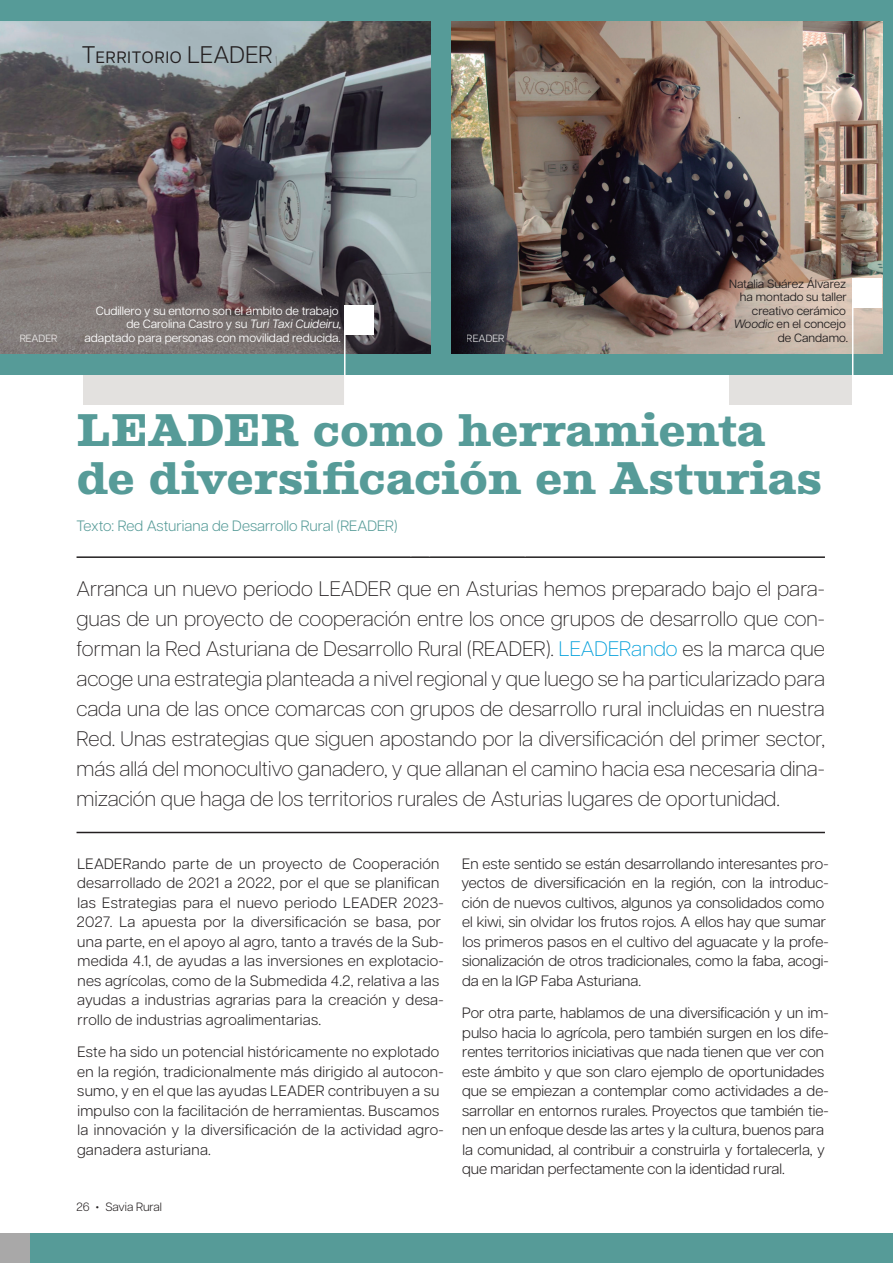
<style>
.page{position:relative;width:893px;height:1263px;background:#fff}
.page>*{position:absolute;margin:0;border:0;box-sizing:border-box;transform-origin:0 0}
.título_H1{font:800 48px/48px "Albiona";color:#569b98}
.entradilla_P{font:200 21px/30px "Articulat CF";color:#231f20;text-align:justify}
.t1{font:16.5px "Articulat CF";letter-spacing:.06em;color:#231f20}
.cuerpo_de_texto_P{font:300 15px/19.5px "Articulat CF";color:#231f20}
.cuerpo_de_texto_P-2{font:300 15px/19.5px "Articulat CF";letter-spacing:.02em;color:#231f20}
.autor_texto_fotos_P{font:300 15px "Articulat CF";color:#569b98}
.t2{font:12px/13.5px "Articulat CF";color:#fff;text-align:right}
.t3{font:12px/13.5px "Articulat CF";color:#231f20;text-align:right}
.t4{font:300 12px "Articulat CF";letter-spacing:-.005em;color:#231f20}
.t5{font:10.5px "Articulat CF";color:#fff}
.s1{font-weight:300;font-size:24px}
.s2{font-style:italic}
.s3{color:#009fda}
.s4{font-size:24px}
</style>
<div class="page">
<div style="left:729px;top:375px;width:124px;height:30px;background:#e3e1df"></div>
<div style="left:83px;top:375px;width:262px;height:30px;background:#e3e1df"></div>
<div style="left:0;top:1233px;width:893px;height:30px;background:#569b98"></div>
<div style="left:0;top:0;width:893px;height:375px;background:#569b98"></div>
<img style="left:452px;top:21px;width:430px;height:333px">
<hr style="left:77px;top:556px;width:748px;height:2px;background:#231f20">
<hr style="left:77px;top:832px;width:748px;height:1px;background:#231f20">
<div style="left:0;top:1233px;width:30px;height:30px;background:#a9a8a8"></div>
<img style="left:0;top:21px;width:431px;height:333px">
<div style="left:853px;top:278px;width:29px;height:30px;background:#fff"></div>
<hr style="left:852px;top:278px;width:1px;height:130px;background:#fff">
<div style="left:344px;top:305px;width:30px;height:30px;background:#fff"></div>
<hr style="left:344px;top:305px;width:2px;height:101px;background:#fff">
<p class="t1" style="left:82px;top:45px;width:192px"><span class="s1">T</span>ERRITORIO <span class="s1">LEADER</span></p>
<p class="t2" style="left:85px;top:303px;width:258px">Cudillero y su entorno son el ámbito de trabajo de Carolina Castro y su <span class="s2">Turi Taxi Cuideiru, </span>adaptado para personas con movilidad reducida.</p>
<p class="t5" style="left:20px;top:331px;width:39px">READER</p>
<p class="t5" style="left:467px;top:331px;width:39px">READER</p>
<p class="t3" style="left:729px;top:276px;width:120px">Natalia Suárez Álvarez ha montado su taller creativo cerámico<br><span class="s2">Woodic</span> en el concejo de Candamo.</p>
<h1 class="título_H1" style="left:77px;top:407px;width:747px">LEADER como herramienta de diversificación en Asturias</h1>
<p class="autor_texto_fotos_P" style="left:77px;top:515px;width:323px">Texto: Red Asturiana de Desarrollo Rural (READER)</p>
<p class="entradilla_P" style="left:77px;top:572px;width:750px">Arranca un nuevo periodo LEADER que en Asturias hemos preparado bajo el para&shy;guas de un proyecto de cooperación entre los once grupos de desarrollo que con&shy;forman la Red Asturiana de Desarrollo Rural (READER). <span class="s3">LEADERando</span> es la marca que acoge una estrategia planteada a nivel regional y que luego se ha particularizado para cada una de las once comarcas con grupos de desarrollo rural incluidas en nuestra Red. Unas estrategias que siguen apostando por la diversificación del primer sector, más allá del monocultivo ganadero, y que allanan el camino hacia esa necesaria dina&shy;mización que haga de los territorios rurales de Asturias lugares de oportunidad.</p>
<p class="cuerpo_de_texto_P-2" style="left:77px;top:853px;width:368px">LEADERando parte de un proyecto de Cooperación desarrollado de 2021 a 2022, por el que se planifican las Estrategias para el nuevo periodo LEADER 2023- 2027. La apuesta por la diversificación se basa, por una parte, en el apoyo al agro, tanto a través de la Sub&shy;medida 4.1, de ayudas a las inversiones en explotacio&shy;nes agrícolas, como de la Submedida 4.2, relativa a las ayudas a industrias agrarias para la creación y desa&shy;rrollo de industrias agroalimentarias.</p>
<p class="cuerpo_de_texto_P-2" style="left:77px;top:1041px;width:368px">Este ha sido un potencial históricamente no explotado en la región, tradicionalmente más dirigido al autocon&shy;sumo, y en el que las ayudas LEADER contribuyen a su impulso con la facilitación de herramientas. Buscamos la innovación y la diversificación de la actividad agro&shy;ganadera asturiana.</p>
<p class="t4" style="left:77px;top:1198px;width:87px">26 <span class="s4">·</span> Savia Rural</p>
<p class="cuerpo_de_texto_P" style="left:462px;top:853px;width:368px">En este sentido se están desarrollando interesantes pro&shy;yectos de diversificación en la región, con la introduc&shy;ción de nuevos cultivos, algunos ya consolidados como el kiwi, sin olvidar los frutos rojos. A ellos hay que sumar los primeros pasos en el cultivo del aguacate y la profe&shy;sionalización de otros tradicionales, como la faba, acogi&shy;da en la IGP Faba Asturiana.</p>
<p class="cuerpo_de_texto_P" style="left:462px;top:1002px;width:368px">Por otra parte, hablamos de una diversificación y un im&shy;pulso hacia lo agrícola, pero también surgen en los dife&shy;rentes territorios iniciativas que nada tienen que ver con este ámbito y que son claro ejemplo de oportunidades que se empiezan a contemplar como actividades a de&shy;sarrollar en entornos rurales. Proyectos que también tie&shy;nen un enfoque desde las artes y la cultura, buenos para la comunidad, al contribuir a construirla y fortalecerla, y que maridan perfectamente con la identidad rural.</p>
</div>
